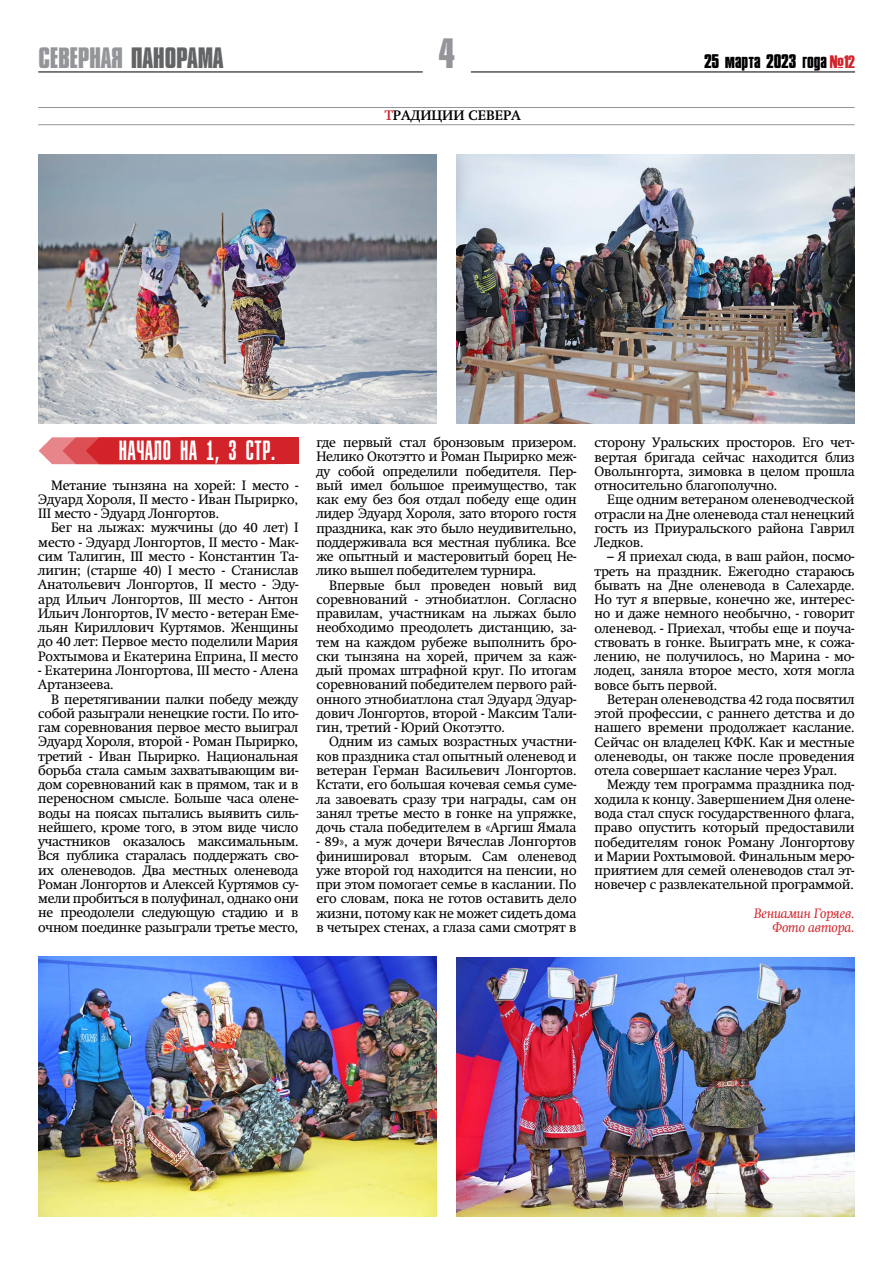
<style>
.page{position:relative;width:893px;height:1263px;background:#fff}
.page>*{position:absolute;margin:0;border:0;box-sizing:border-box;transform-origin:0 0}
.t1{font:700 39px "Compacta MT Cyrillic";color:#939598}
.t2{font:700 27px "Compacta MT Cyrillic";letter-spacing:-.01em;color:#939598}
.t3{font:25.35px "Zagolovok SP";letter-spacing:.03em;color:#fff;scale:.89 1}
.t4{font:700 18px "Compacta MT Cyrillic";letter-spacing:-.01em;color:#000}
.t5{font:13.5px/14.2px "Swift";letter-spacing:-.01em;color:#000;text-align:justify}
.t6{font:italic 13.5px/14.2px "Swift";letter-spacing:-.01em;color:#d2232a;text-align:right}
.t7{font:700 13.5px "Swift";color:#000}
.s1{color:#636466}
.s2{color:#d2232a}
.s3{font-family:"Haettenschweiler";font-weight:400;color:#d2232a}
</style>
<div class="page">
<hr style="left:38px;top:72px;width:385px;height:1px;background:#000">
<hr style="left:471px;top:72px;width:384px;height:1px;background:#000">
<hr style="left:38px;top:124px;width:817px;height:1px;background:#939598">
<hr style="left:38px;top:107px;width:817px;height:1px;background:#939598">
<svg style="left:39px;top:437px;width:260px;height:27px;background:#da4d53"></svg>
<div style="left:96px;top:442px;width:203px;height:19px;background:#d2232a"></div>
<img style="left:39px;top:957px;width:397px;height:260px">
<img style="left:457px;top:957px;width:398px;height:260px">
<img style="left:38px;top:155px;width:398px;height:268px">
<img style="left:456px;top:155px;width:398px;height:268px">
<h2 class="t2" style="left:39px;top:41px;width:186px">СЕВЕРНАЯ <span class="s1">ПАНОРАМА</span></h2>
<h1 class="t1" style="left:438px;top:28px;width:18px">4</h1>
<p class="t7" style="left:385px;top:107px;width:138px"><span class="s2">т</span>радиции севера</p>
<h3 class="t4" style="left:704px;top:50px;width:152px">25 марта 2023 года <span class="s3">№12</span></h3>
<h3 class="t3" style="left:119px;top:435px;width:177px">начало на 1, 3 стр.</h3>
<p class="t5" style="left:38px;top:478px;width:262px;text-indent:13px">Метание тынзяна на хорей: I место - Эдуард Хороля, II место - Иван Пырирко, III место - Эдуард Лонгортов.</p>
<p class="t5" style="left:38px;top:521px;width:262px;text-indent:13px">Бег на лыжах: мужчины (до 40 лет) I место - Эдуард Лонгортов, II место - Мак&shy;сим Талигин, III место - Константин Та&shy;лигин; (старше 40) I место - Станислав Анатольевич Лонгортов, II место - Эду&shy;ард Ильич Лонгортов, III место - Антон Ильич Лонгортов, IV место - ветеран Еме&shy;льян Кириллович Куртямов. Женщины до 40 лет: Первое место поделили Мария Рохтымова и Екатерина Еприна, II место</p>
<p class="t5" style="left:38px;top:663px;width:262px">- Екатерина Лонгортова, III место - Алена<br>Артанзеева.</p>
<p class="t5" style="left:38px;top:692px;width:262px;text-indent:13px">В перетягивании палки победу между собой разыграли ненецкие гости. По ито&shy;гам соревнования первое место выиграл Эдуард Хороля, второй - Роман Пырирко, третий - Иван Пырирко. Национальная борьба стала самым захватывающим ви&shy;дом соревнований как в прямом, так и в переносном смысле. Больше часа олене&shy;воды на поясах пытались выявить силь&shy;нейшего, кроме того, в этом виде число участников оказалось максимальным.<br>Вся публика старалась поддержать сво&shy;их оленеводов. Два местных оленевода Роман Лонгортов и Алексей Куртямов су&shy;мели пробиться в полуфинал, однако они не преодолели следующую стадию и в очном поединке разыграли третье место,</p>
<p class="t5" style="left:316px;top:435px;width:262px">где первый стал бронзовым призером.<br>Нелико Окотэтто и Роман Пырирко меж&shy;ду собой определили победителя. Пер&shy;вый имел большое преимущество, так как ему без боя отдал победу еще один лидер Эдуард Хороля, зато второго гостя праздника, как это было неудивительно, поддерживала вся местная публика. Все же опытный и мастеровитый борец Не&shy;лико вышел победителем турнира.</p>
<p class="t5" style="left:316px;top:578px;width:262px;text-indent:13px">Впервые был проведен новый вид соревнований - этнобиатлон. Согласно правилам, участникам на лыжах было необходимо преодолеть дистанцию, за&shy;тем на каждом рубеже выполнить бро&shy;ски тынзяна на хорей, причем за каж&shy;дый промах штрафной круг. По итогам соревнований победителем первого рай&shy;онного этнобиатлона стал Эдуард Эдуар&shy;дович Лонгортов, второй - Максим Тали&shy;гин, третий - Юрий Окотэтто.</p>
<p class="t5" style="left:316px;top:735px;width:262px;text-indent:13px">Одним из самых возрастных участни&shy;ков праздника стал опытный оленевод и ветеран Герман Васильевич Лонгортов.<br>Кстати, его большая кочевая семья суме&shy;ла завоевать сразу три награды, сам он занял третье место в гонке на упряжке, дочь стала победителем в «Аргиш Ямала</p>
<p class="t5" style="left:316px;top:834px;width:262px">- 89», а муж дочери Вячеслав Лонгортов финишировал вторым. Сам оленевод уже второй год находится на пенсии, но при этом помогает семье в каслании. По его словам, пока не готов оставить дело жизни, потому как не может сидеть дома в четырех стенах, а глаза сами смотрят в</p>
<p class="t5" style="left:594px;top:435px;width:262px">сторону Уральских просторов. Его чет&shy;вертая бригада сейчас находится близ Оволынгорта, зимовка в целом прошла относительно благополучно.</p>
<p class="t5" style="left:594px;top:492px;width:262px;text-indent:13px">Еще одним ветераном оленеводческой отрасли на Дне оленевода стал ненецкий гость из Приуральского района Гаврил Ледков.</p>
<p class="t5" style="left:594px;top:550px;width:262px;text-indent:13px">– Я приехал сюда, в ваш район, посмо&shy;треть на праздник. Ежегодно стараюсь бывать на Дне оленевода в Салехарде.<br>Но тут я впервые, конечно же, интерес&shy;но и даже немного необычно, - говорит оленевод. - Приехал, чтобы еще и поуча&shy;ствовать в гонке. Выиграть мне, к сожа&shy;лению, не получилось, но Марина - мо&shy;лодец, заняла второе место, хотя могла вовсе быть первой.</p>
<p class="t5" style="left:594px;top:692px;width:262px;text-indent:13px">Ветеран оленеводства 42 года посвятил этой профессии, с раннего детства и до нашего времени продолжает каслание.<br>Сейчас он владелец КФК. Как и местные оленеводы, он также после проведения отела совершает каслание через Урал.</p>
<p class="t5" style="left:594px;top:778px;width:262px;text-indent:13px">Между тем программа праздника под&shy;ходила к концу. Завершением Дня олене&shy;вода стал спуск государственного флага, право опустить который предоставили победителям гонок Роману Лонгортову и Марии Рохтымовой. Финальным меро&shy;приятием для семей оленеводов стал эт&shy;новечер с развлекательной программой.</p>
<p class="t6" style="left:754px;top:906px;width:102px">Вениамин Горяев.<br>Фото автора.</p>
</div>
